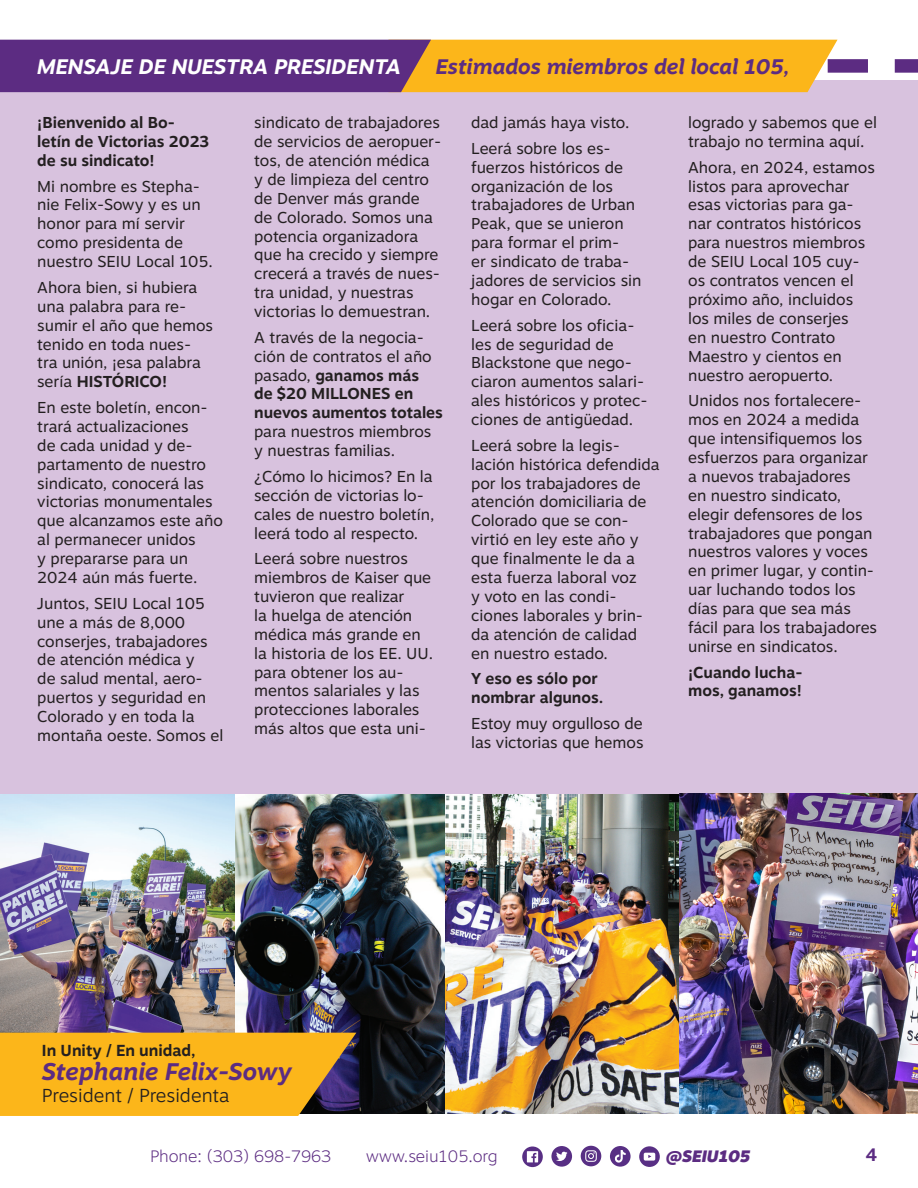
<style>
.page{position:relative;width:918px;height:1188px;background:#fff}
.page>*{position:absolute;margin:0;border:0;box-sizing:border-box;transform-origin:0 0}
.Paragraph_Style_1{font:italic 700 24px "Motiva Sans";color:#5c2c82}
.Header_1{font:italic 700 21px "Motiva Sans";color:#5c2c82}
.Header_1-2{font:italic 700 21px "Motiva Sans";color:#fff}
.Paragraph_Style_1-2{font:300 18.75px "Motiva Sans";color:#231f20}
.t1{font:700 18px "Motiva Sans";color:#5c2c82}
.t2{font:100 16.5px "Motiva Sans";color:#5c2c82}
.t3{font:italic 900 16.5px "Motiva Sans";color:#5c2c82}
.Paragraph_Style_1-3{font:700 15.9px "Motiva Sans";color:#231f20}
.Body_Copy_SP{font:15.75px/18.9px "Motiva Sans";color:#231f20}
.Body_Copy_SP-2{font:700 15.75px/18.9px "Motiva Sans";color:#231f20}
.s1{font-weight:700}
</style>
<div class="page">
<svg style="left:522px;top:1147px;width:21px;height:20px"></svg>
<svg style="left:527px;top:1151px;width:11px;height:11px"></svg>
<div style="left:551px;top:1146px;width:21px;height:21px;background:#582f84;border-radius:50%"></div>
<svg style="left:556px;top:1151px;width:12px;height:10px"></svg>
<div style="left:581px;top:1146px;width:20px;height:20px;background:#582f84;border-radius:50%"></div>
<svg style="left:585px;top:1150px;width:12px;height:12px"></svg>
<div style="left:610px;top:1146px;width:21px;height:21px;background:#582f84;border-radius:50%"></div>
<svg style="left:614px;top:1150px;width:12px;height:13px"></svg>
<svg style="left:639px;top:1146px;width:21px;height:21px"></svg>
<svg style="left:644px;top:1153px;width:11px;height:8px"></svg>
<img style="left:234px;top:794px;width:445px;height:319px">
<img style="left:0;top:794px;width:234px;height:239px">
<svg style="left:0;top:1033px;width:356px;height:83px;background:#ecab20"></svg>
<div style="left:0;top:80px;width:918px;height:714px;background:#d8c2de"></div>
<svg style="left:0;top:40px;width:918px;height:52px;background:#af795d"></svg>
<img style="left:679px;top:794px;width:239px;height:319px">
<p class="Header_1-2" style="left:37px;top:51px;width:365px">MENSAJE DE NUESTRA PRESIDENTA</p>
<p class="Header_1" style="left:436px;top:51px;width:355px">Estimados miembros del local 105,</p>
<p class="Body_Copy_SP-2" style="left:37px;top:113px;width:174px">¡Bienvenido al Bo&shy;letín de Victorias 2023 de su sindicato!</p>
<p class="Body_Copy_SP" style="left:37px;top:176px;width:177px">Mi nombre es Stepha&shy;nie Felix-Sowy y es un honor para mí servir como presidenta de nuestro SEIU Local 105.</p>
<p class="Body_Copy_SP" style="left:37px;top:277px;width:177px">Ahora bien, si hubiera una palabra para re&shy;sumir el año que hemos tenido en toda nues&shy;tra unión, ¡esa palabra sería <span class="s1">HISTÓRICO!</span></p>
<p class="Body_Copy_SP" style="left:37px;top:398px;width:187px">En este boletín, encon&shy;trará actualizaciones<br>de cada unidad y de&shy;partamento de nuestro sindicato, conocerá las victorias monumentales que alcanzamos este año al permanecer unidos<br>y prepararse para un<br>2024 aún más fuerte.</p>
<p class="Body_Copy_SP" style="left:37px;top:593px;width:188px">Juntos, SEIU Local 105 une a más de 8,000 conserjes, trabajadores de atención médica y<br>de salud mental, aero&shy;puertos y seguridad en<br>Colorado y en toda la montaña oeste. Somos el</p>
<p class="Body_Copy_SP" style="left:254px;top:113px;width:188px">sindicato de trabajadores de servicios de aeropuer&shy;tos, de atención médica y de limpieza del centro de Denver más grande de Colorado. Somos una potencia organizadora que ha crecido y siempre crecerá a través de nues&shy;tra unidad, y nuestras victorias lo demuestran.</p>
<p class="Body_Copy_SP" style="left:254px;top:327px;width:190px">A través de la negocia&shy;ción de contratos el año pasado, <span class="s1">ganamos más<br>de $20 MILLONES en nuevos aumentos totales </span>para nuestros miembros y nuestras familias.</p>
<p class="Body_Copy_SP" style="left:254px;top:466px;width:182px">¿Cómo lo hicimos? En la sección de victorias lo&shy;cales de nuestro boletín, leerá todo al respecto.</p>
<p class="Body_Copy_SP" style="left:254px;top:549px;width:181px">Leerá sobre nuestros miembros de Kaiser que tuvieron que realizar<br>la huelga de atención médica más grande en la historia de los EE. UU. para obtener los au&shy;mentos salariales y las protecciones laborales más altos que esta uni-</p>
<p class="Body_Copy_SP" style="left:471px;top:113px;width:160px">dad jamás haya visto.</p>
<p class="Body_Copy_SP" style="left:471px;top:138px;width:172px">Leerá sobre los es&shy;fuerzos históricos de organización de los trabajadores de Urban<br>Peak, que se unieron para formar el prim-<br>er sindicato de traba&shy;jadores de servicios sin hogar en Colorado.</p>
<p class="Body_Copy_SP" style="left:471px;top:315px;width:178px">Leerá sobre los oficia&shy;les de seguridad de<br>Blackstone que nego&shy;ciaron aumentos salari&shy;ales históricos y protec&shy;ciones de antigüedad.</p>
<p class="Body_Copy_SP" style="left:471px;top:435px;width:190px">Leerá sobre la legis&shy;lación histórica defendida por los trabajadores de atención domiciliaria de<br>Colorado que se con&shy;virtió en ley este año y que finalmente le da a esta fuerza laboral voz<br>y voto en las condi&shy;ciones laborales y brin&shy;da atención de calidad<br>en nuestro estado.</p>
<p class="Body_Copy_SP-2" style="left:471px;top:669px;width:134px">Y eso es sólo por nombrar algunos.</p>
<p class="Body_Copy_SP" style="left:471px;top:714px;width:174px">Estoy muy orgulloso de las victorias que hemos</p>
<p class="Body_Copy_SP" style="left:688px;top:113px;width:190px">logrado y sabemos que el trabajo no termina aquí.</p>
<p class="Body_Copy_SP" style="left:688px;top:157px;width:188px">Ahora, en 2024, estamos listos para aprovechar esas victorias para ga&shy;nar contratos históricos para nuestros miembros de SEIU Local 105 cuy&shy;os contratos vencen el próximo año, incluidos los miles de conserjes<br>en nuestro Contrato<br>Maestro y cientos en nuestro aeropuerto.</p>
<p class="Body_Copy_SP" style="left:688px;top:391px;width:190px">Unidos nos fortalecere&shy;mos en 2024 a medida que intensifiquemos los esfuerzos para organizar a nuevos trabajadores<br>en nuestro sindicato, elegir defensores de los trabajadores que pongan nuestros valores y voces en primer lugar, y contin&shy;uar luchando todos los días para que sea más fácil para los trabajadores unirse en sindicatos.</p>
<p class="Body_Copy_SP-2" style="left:688px;top:662px;width:116px">¡Cuando lucha&shy;mos, ganamos!</p>
<p class="Paragraph_Style_1-3" style="left:42px;top:1038px;width:155px">In Unity / En unidad,</p>
<p class="Paragraph_Style_1" style="left:42px;top:1054px;width:252px">Stephanie Felix-Sowy</p>
<p class="Paragraph_Style_1-2" style="left:42px;top:1082px;width:189px">President / Presidenta</p>
<p class="t2" style="left:150px;top:1144px;width:183px">Phone: (303) 698-7963</p>
<p class="t2" style="left:366px;top:1144px;width:133px">www.seiu105.org</p>
<p class="t3" style="left:666px;top:1144px;width:86px">@SEIU105</p>
<p class="t1" style="left:866px;top:1142px;width:13px">4</p>
</div>
